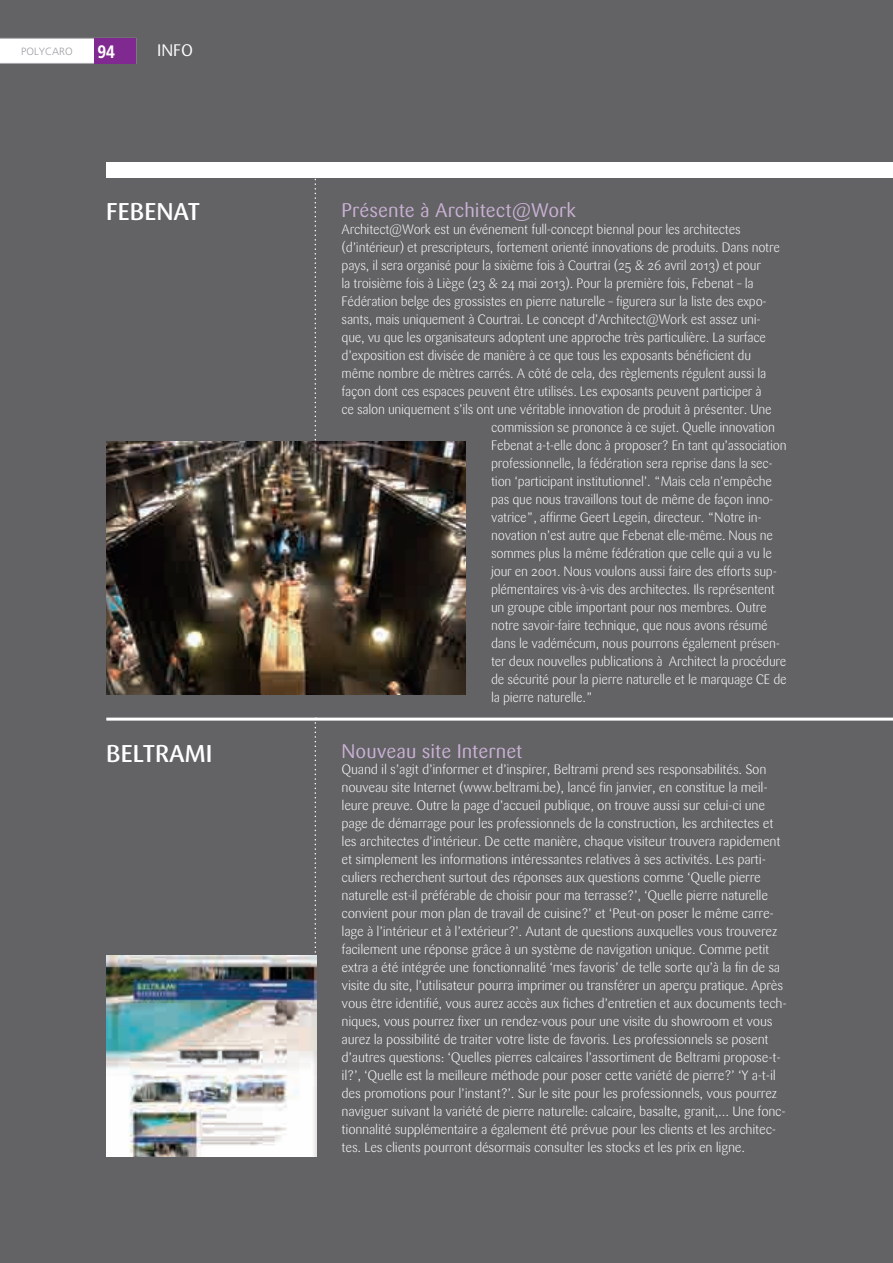
<style>
.page{position:relative;width:893px;height:1263px;background:#fff}
.page>*{position:absolute;margin:0;border:0;box-sizing:border-box;transform-origin:0 0}
.t1{font:500 24px "Sari";color:#fff}
.t2{font:19.5px "Sari";color:#cbb2d5}
.t3{font:700 18px "Frutiger LT Std";color:#fff;scale:.88 1}
.t4{font:16.5px "Sari";color:#fff}
.t5{font:300 13.5px/18px "Sari";letter-spacing:-.02em;color:#fff}
.t6{font:300 10.5px "Frutiger LT Std";color:#9d9fa2}
</style>
<div class="page">
<div style="left:0;top:0;width:892px;height:1263px;background:#636366"></div>
<svg style="left:0;top:38px;width:95px;height:26px;background:#f7f6f7"></svg>
<div style="left:95px;top:38px;width:41px;height:26px;background:#802990"></div>
<div style="left:106px;top:162px;width:787px;height:16px;background:#fff"></div>
<hr style="left:106px;top:718px;width:787px;height:3px;background:#fff">
<svg style="left:315px;top:720px;width:1px;height:233px"></svg>
<img style="left:106px;top:955px;width:210px;height:202px">
<svg style="left:315px;top:178px;width:1px;height:263px"></svg>
<img style="left:106px;top:441px;width:360px;height:253px">
<p class="t6" style="left:21px;top:45px;width:53px">POLYCARO</p>
<h3 class="t3" style="left:97px;top:41px;width:22px">94</h3>
<p class="t4" style="left:157px;top:41px;width:38px">INFO</p>
<h1 class="t1" style="left:106px;top:198px;width:26px">FEBENAT</h1>
<h2 class="t2" style="left:342px;top:199px;width:236px">Présente à Architect@Work</h2>
<p class="t5" style="left:342px;top:221px;width:401px">Architect@Work est un événement full-concept biennal pour les architectes</p>
<p class="t5" style="left:342px;top:239px;width:440px">(d’intérieur) et prescripteurs, fortement orienté innovations de produits. Dans notre</p>
<p class="t5" style="left:342px;top:257px;width:421px">pays, il sera organisé pour la sixième fois à Courtrai (25 &amp; 26 avril 2013) et pour</p>
<p class="t5" style="left:342px;top:274px;width:413px">la troisième fois à Liège (23 &amp; 24 mai 2013). Pour la première fois, Febenat – la</p>
<p class="t5" style="left:342px;top:292px;width:427px">Fédération belge des grossistes en pierre naturelle – figurera sur la liste des expo-</p>
<p class="t5" style="left:342px;top:310px;width:421px">sants, mais uniquement à Courtrai. Le concept d’Architect@Work est assez uni-</p>
<p class="t5" style="left:342px;top:328px;width:426px">que, vu que les organisateurs adoptent une approche très particulière. La surface</p>
<p class="t5" style="left:342px;top:346px;width:411px">d’exposition est divisée de manière à ce que tous les exposants bénéficient du</p>
<p class="t5" style="left:342px;top:364px;width:426px">même nombre de mètres carrés. A côté de cela, des règlements régulent aussi la</p>
<p class="t5" style="left:342px;top:382px;width:422px">façon dont ces espaces peuvent être utilisés. Les exposants peuvent participer à</p>
<p class="t5" style="left:342px;top:400px;width:432px">ce salon uniquement s’ils ont une véritable innovation de produit à présenter. Une</p>
<p class="t5" style="left:491px;top:418px;width:285px">commission se prononce à ce sujet. Quelle innovation</p>
<p class="t5" style="left:491px;top:436px;width:297px">Febenat a-t-elle donc à proposer? En tant qu’association</p>
<p class="t5" style="left:491px;top:454px;width:283px">professionnelle, la fédération sera reprise dans la sec-</p>
<p class="t5" style="left:491px;top:472px;width:282px">tion ‘participant institutionnel’. “Mais cela n’empêche</p>
<p class="t5" style="left:491px;top:490px;width:284px">pas que nous travaillons tout de même de façon inno-</p>
<p class="t5" style="left:491px;top:508px;width:272px">vatrice”, affirme Geert Legein, directeur. “Notre in-</p>
<p class="t5" style="left:491px;top:526px;width:283px">novation n’est autre que Febenat elle-même. Nous ne</p>
<p class="t5" style="left:491px;top:544px;width:282px">sommes plus la même fédération que celle qui a vu le</p>
<p class="t5" style="left:491px;top:562px;width:287px">jour en 2001. Nous voulons aussi faire des efforts sup-</p>
<p class="t5" style="left:491px;top:580px;width:285px">plémentaires vis-à-vis des architectes. Ils représentent</p>
<p class="t5" style="left:491px;top:598px;width:277px">un groupe cible important pour nos membres. Outre</p>
<p class="t5" style="left:491px;top:616px;width:278px">notre savoir-faire technique, que nous avons résumé</p>
<p class="t5" style="left:491px;top:634px;width:290px">dans le vadémécum, nous pourrons également présen-</p>
<p class="t5" style="left:491px;top:652px;width:297px">ter deux nouvelles publications à Architect la procédure</p>
<p class="t5" style="left:491px;top:670px;width:297px">de sécurité pour la pierre naturelle et le marquage CE de</p>
<p class="t5" style="left:491px;top:688px;width:103px">la pierre naturelle.”</p>
<h1 class="t1" style="left:106px;top:739px;width:29px">BELTRAMI</h1>
<h2 class="t2" style="left:342px;top:740px;width:183px">Nouveau site Internet</h2>
<p class="t5" style="left:342px;top:761px;width:447px">Quand il s’agit d’informer et d’inspirer, Beltrami prend ses responsabilités. Son nouveau site Internet (www.beltrami.be), lancé fin janvier, en constitue la meil&shy;leure preuve. Outre la page d’accueil publique, on trouve aussi sur celui-ci une page de démarrage pour les professionnels de la construction, les architectes et les architectes d’intérieur. De cette manière, chaque visiteur trouvera rapidement et simplement les informations intéressantes relatives à ses activités. Les parti&shy;culiers recherchent surtout des réponses aux questions comme ‘Quelle pierre naturelle est-il préférable de choisir pour ma terrasse?’, ‘Quelle pierre naturelle convient pour mon plan de travail de cuisine?’ et ‘Peut-on poser le même carre&shy;lage à l’intérieur et à l’extérieur?’. Autant de questions auxquelles vous trouverez facilement une réponse grâce à un système de navigation unique. Comme petit extra a été intégrée une fonctionnalité ‘mes favoris’ de telle sorte qu’à la fin de sa visite du site, l’utilisateur pourra imprimer ou transférer un aperçu pratique. Après vous être identifié, vous aurez accès aux fiches d’entretien et aux documents tech&shy;niques, vous pourrez fixer un rendez-vous pour une visite du showroom et vous aurez la possibilité de traiter votre liste de favoris. Les professionnels se posent d’autres questions: ‘Quelles pierres calcaires l’assortiment de Beltrami propose-t&shy;il?’, ‘Quelle est la meilleure méthode pour poser cette variété de pierre?’ ‘Y a-t-il des promotions pour l’instant?’. Sur le site pour les professionnels, vous pourrez naviguer suivant la variété de pierre naturelle: calcaire, basalte, granit,… Une fonc&shy;tionnalité supplémentaire a également été prévue pour les clients et les architec&shy;tes. Les clients pourront désormais consulter les stocks et les prix en ligne.</p>
</div>
